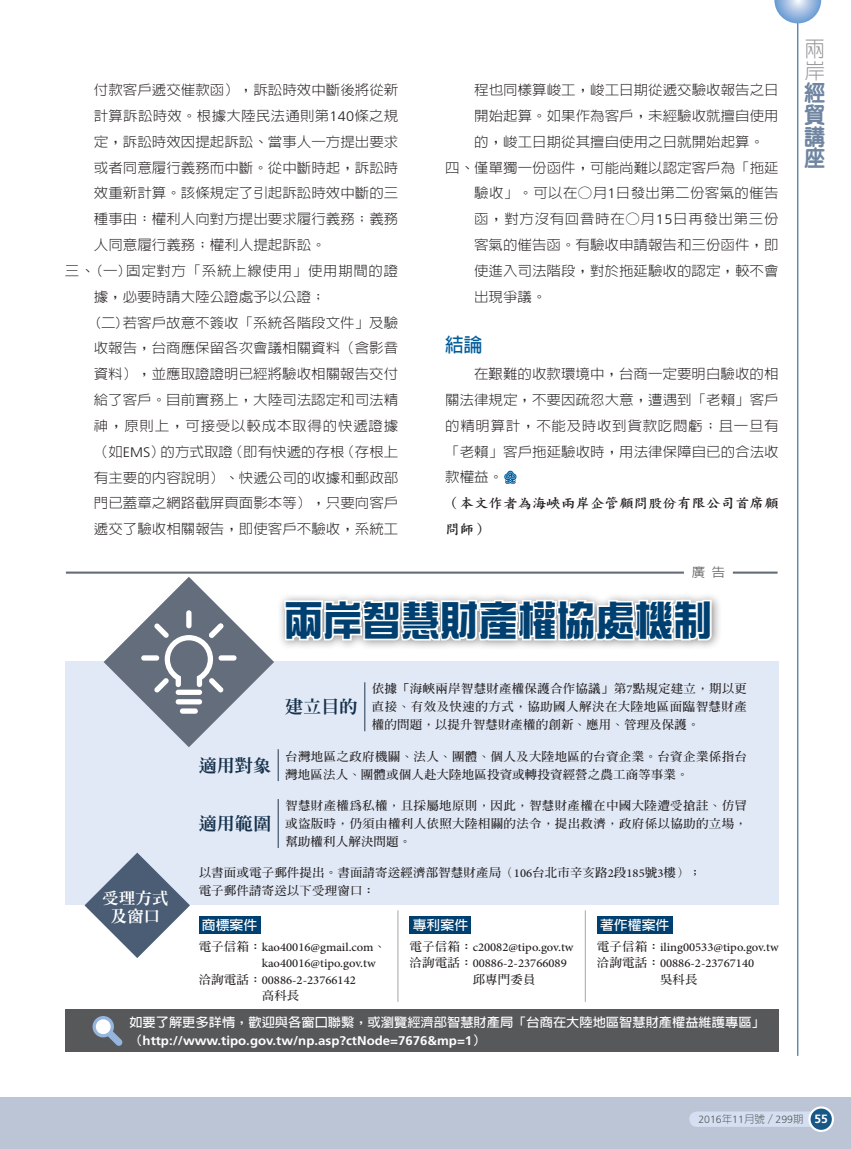
<style>
.page{position:relative;width:851px;height:1149px;background:#fff}
.page>*{position:absolute;margin:0;border:0;box-sizing:border-box;transform-origin:0 0}
.t1{font:900 39px "AR Xin Yi B5";letter-spacing:.05em;color:#004071;scale:.95 1}
.t2{font:800 21.75px/21.8px "AR Yuan B5";color:#6f85a1;text-align:justify;scale:.95 1}
.t3{font:300 21.75px/21.8px "AR Hei B5";color:#939598;scale:.95 1}
.t4{font:700 19.5px "AR Hei B5";color:#005d9c;scale:.95 1}
.t5{font:800 17.25px "AR Ming B5";color:#15304b;scale:1.05 1}
.t6{font:800 15.75px/18.8px "AR Ming B5";color:#fff;text-align:center;scale:1.05 1}
.t7{font:300 13.8px/25.8px "AR Hei B5";color:#231f20;text-align:justify;scale:1.05 1}
.t8{font:300 13.8px "AR Hei B5";letter-spacing:.045em;color:#231f20;scale:1.05 1}
.t9{font:13.8px/25.8px "DF Kai Shu Std W7";color:#231f20;scale:1.05 1}
.t10{font:300 13.8px "AR Hei B5";letter-spacing:.02em;color:#231f20;scale:1.05 1}
.t11{font:300 13.8px "AR Hei B5";letter-spacing:.055em;color:#231f20;scale:1.05 1}
.t12{font:700 13.2px "AR Hei B5";color:#fff;scale:1.05 1}
.t13{font:500 12.75px "AR Hei B5";color:#636366;scale:1.05 1}
.t14{font:700 12.6px "AR Hei B5";color:#fff;scale:1.05 1}
.t15{font:700 12.6px "Frutiger";color:#fff;scale:1.05 1}
.t16{font:700 12px/18px "AR Ming B5";color:#231f20;scale:1.05 1}
.t17{font:500 12px/16.5px "Minion Pro";color:#231f20;scale:1.05 1}
.t18{font:300 10.5px "Frutiger";color:#57585a}
.s1{font-family:"Frutiger"}
.s2{font-family:"AR New Hei B5"}
.s3{font-family:"Minion Pro";font-weight:500}
.s4{font-family:"AR Ming B5";font-weight:700}
.s5{font-family:"AR Hei B5"}
.s6{font-weight:700;font-size:12px;color:#fff}
</style>
<div class="page">
<div style="left:0;top:1097px;width:850px;height:51px;background:#bcc5d6"></div>
<div style="left:689px;top:1111px;width:132px;height:15px;background:#d4e0f1;border-radius:8px"></div>
<div style="left:809px;top:1107px;width:23px;height:23px;background:#175887;border-radius:50%"></div>
<div style="left:808px;top:1106px;width:25px;height:25px;border:2px solid #fff;border-radius:50%"></div>
<hr style="left:797px;top:0;width:1px;height:1055px;background:#175887">
<svg style="left:774px;top:0;width:47px;height:23px"></svg>
<svg style="left:504px;top:470px;width:12px;height:13px"></svg>
<div style="left:65px;top:661px;width:713px;height:244px;background:#e1e9f6"></div>
<svg style="left:104px;top:577px;width:170px;height:170px"></svg>
<div style="left:276px;top:591px;width:503px;height:82px;background:#231f20;opacity:.5"></div>
<svg style="left:282px;top:598px;width:431px;height:134px"></svg>
<svg style="left:84px;top:852px;width:106px;height:105px"></svg>
<hr style="left:397px;top:910px;width:1px;height:91px;background:#a4a6ab">
<hr style="left:584px;top:910px;width:1px;height:91px;background:#a4a6ab">
<div style="left:199px;top:915px;width:61px;height:17px;background:#004071"></div>
<div style="left:409px;top:915px;width:62px;height:17px;background:#004071"></div>
<div style="left:597px;top:915px;width:75px;height:17px;background:#004071"></div>
<hr style="left:277px;top:798px;width:2px;height:49px;background:#4a5d75">
<hr style="left:364px;top:682px;width:1px;height:49px;background:#4a5d75">
<hr style="left:277px;top:749px;width:2px;height:31px;background:#4a5d75">
<div style="left:65px;top:1009px;width:713px;height:42px;background:#57585a"></div>
<svg style="left:92px;top:1016px;width:31px;height:29px"></svg>
<hr style="left:66px;top:571px;width:617px;height:2px;background:#646d7c">
<hr style="left:732px;top:571px;width:45px;height:2px;background:#646d7c">
<p class="t7" style="left:94px;top:77px;width:291px">付款客戶遞交催款函），訴訟時效中斷後將從新</p>
<p class="t7" style="left:94px;top:103px;width:291px">計算訴訟時效。根據大陸民法通則第<span class="s1">140</span>條之規</p>
<p class="t7" style="left:94px;top:129px;width:291px">定，訴訟時效因提起訴訟、當事人一方提出要求</p>
<p class="t7" style="left:94px;top:154px;width:291px">或者同意履行義務而中斷。從中斷時起，訴訟時</p>
<p class="t7" style="left:94px;top:180px;width:291px">效重新計算。該條規定了引起訴訟時效中斷的三</p>
<p class="t7" style="left:94px;top:206px;width:291px">種事由：權利人向對方提出要求履行義務；義務</p>
<p class="t7" style="left:94px;top:232px;width:222px">人同意履行義務；權利人提起訴訟。</p>
<p class="t8" style="left:65px;top:264px;width:319px">三、<span class="s2">(一)</span>固定對方「系統上線使用」使用期間的證</p>
<p class="t7" style="left:94px;top:283px;width:222px">據，必要時請大陸公證處予以公證；</p>
<p class="t7" style="left:94px;top:309px;width:291px"><span class="s2">(二)</span>若客戶故意不簽收「系統各階段文件」及驗</p>
<p class="t7" style="left:94px;top:335px;width:291px">收報告，台商應保留各次會議相關資料（含影音</p>
<p class="t7" style="left:94px;top:361px;width:291px">資料），並應取證證明已經將驗收相關報告交付</p>
<p class="t7" style="left:94px;top:387px;width:291px">給了客戶。目前實務上，大陸司法認定和司法精</p>
<p class="t11" style="left:94px;top:418px;width:291px">神，原則上，可接受以較成本取得的快遞證據</p>
<p class="t7" style="left:94px;top:438px;width:291px">（如<span class="s1">EMS</span>）的方式取證（即有快遞的存根（存根上</p>
<p class="t7" style="left:94px;top:464px;width:291px">有主要的內容說明）、快遞公司的收據和郵政部</p>
<p class="t7" style="left:94px;top:490px;width:291px">門已蓋章之網路截屏頁面影本等），只要向客戶</p>
<p class="t7" style="left:94px;top:516px;width:291px">遞交了驗收相關報告，即使客戶不驗收，系統工</p>
<p class="t7" style="left:474px;top:77px;width:291px">程也同樣算峻工，峻工日期從遞交驗收報告之日</p>
<p class="t7" style="left:474px;top:103px;width:291px">開始起算。如果作為客戶，未經驗收就擅自使用</p>
<p class="t7" style="left:474px;top:129px;width:278px">的，峻工日期從其擅自使用之日就開始起算。</p>
<p class="t7" style="left:445px;top:154px;width:319px">四、僅單獨一份函件，可能尚難以認定客戶為「拖延</p>
<p class="t10" style="left:474px;top:186px;width:291px">驗收」。可以在○月<span class="s1">1</span>日發出第二份客氣的催告</p>
<p class="t8" style="left:474px;top:212px;width:291px">函，對方沒有回音時在○月<span class="s1">15</span>日再發出第三份</p>
<p class="t7" style="left:474px;top:232px;width:291px">客氣的催告函。有驗收申請報告和三份函件，即</p>
<p class="t7" style="left:474px;top:258px;width:291px">使進入司法階段，對於拖延驗收的認定，較不會</p>
<p class="t7" style="left:474px;top:283px;width:71px">出現爭議。</p>
<h3 class="t4" style="left:445px;top:335px;width:41px">結論</h3>
<p class="t7" style="left:445px;top:361px;width:319px;text-indent:29px">在艱難的收款環境中，台商一定要明白驗收的相關法律規定，不要因疏忽大意，遭遇到「老賴」客戶的精明算計，不能及時收到貨款吃悶虧；且一旦有「老賴」客戶拖延驗收時，用法律保障自已的合法收款權益。</p>
<p class="t9" style="left:445px;top:490px;width:319px">（本文作者為海峽兩岸企管顧問股份有限公司首席顧問師）</p>
<p class="t13" style="left:691px;top:565px;width:33px">廣 告</p>
<h1 class="t1" style="left:285px;top:600px;width:450px">兩岸智慧財產權協處機制</h1>
<p class="t16" style="left:372px;top:679px;width:359px;text-align:justify">依據「海峽兩岸智慧財產權保護合作協議」第<span class="s3">7</span>點規定建立，期以更直接、有效及快速的方式，協助國人解決在大陸地區面臨智慧財產權的問題，以提升智慧財產權的創新、應用、管理及保護。</p>
<p class="t5" style="left:285px;top:698px;width:71px">建立目的</p>
<p class="t16" style="left:199px;top:746px;width:523px;text-indent:86px">台灣地區之政府機關、法人、團體、個人及大陸地區的台資企業。台資企業係指台<sup>適用對象</sup> 灣地區法人、團體或個人赴大陸地區投資或轉投資經營之農工商等事業。</p>
<p class="t6" style="left:102px;top:887px;width:64px">受理方式及窗口</p>
<p class="t5" style="left:199px;top:814px;width:70px">適用範圍</p>
<p class="t16" style="left:285px;top:796px;width:441px;text-align:justify">智慧財產權為私權，且採屬地原則，因此，智慧財產權在中國大陸遭受搶註、仿冒或盜版時，仍須由權利人依照大陸相關的法令，提出救濟，政府係以協助的立場，幫助權利人解決問題。</p>
<p class="t16" style="left:199px;top:863px;width:480px">以書面或電子郵件提出。書面請寄送經濟部智慧財產局（<span class="s3">106</span>台北市辛亥路<span class="s3">2</span>段<span class="s3">185</span>號<span class="s3">3</span>樓）；電子郵件請寄送以下受理窗口：</p>
<p class="t12" style="left:202px;top:917px;width:54px">商標案件</p>
<p class="t17" style="left:199px;top:938px;width:180px"><span class="s4">電子信箱：</span>kao40016@gmail.com<span class="s4">、</span></p>
<p class="t17" style="left:262px;top:954px;width:110px">kao40016@tipo.gov.tw</p>
<p class="t17" style="left:199px;top:971px;width:151px"><span class="s4">洽詢電話：</span>00886-2-23766142</p>
<p class="t16" style="left:262px;top:986px;width:37px">高科長</p>
<p class="t12" style="left:412px;top:917px;width:54px">專利案件</p>
<p class="t17" style="left:409px;top:938px;width:158px"><span class="s4">電子信箱：</span>c20082@tipo.gov.tw<span class="s4">洽詢電話：</span>00886-2-23766089</p>
<p class="t16" style="left:472px;top:969px;width:61px">邱專門委員</p>
<p class="t12" style="left:600px;top:917px;width:67px">著作權案件</p>
<p class="t17" style="left:597px;top:938px;width:174px"><span class="s4">電子信箱：</span>iling00533@tipo.gov.tw<span class="s4">洽詢電話：</span>00886-2-23767140</p>
<p class="t16" style="left:660px;top:969px;width:37px">吳科長</p>
<p class="t14" style="left:129px;top:1015px;width:606px">如要了解更多詳情，歡迎與各窗口聯繫，或瀏覽經濟部智慧財產局「台商在大陸地區智慧財產權益維護專區」</p>
<p class="t15" style="left:129px;top:1032px;width:341px"><span class="s5">（</span>http://www.tipo.gov.tw/np.asp?ctNode=7676&amp;mp=1<span class="s5">）</span></p>
<h2 class="t3" style="left:804px;top:38px;width:22px">兩岸</h2>
<h2 class="t2" style="left:804px;top:82px;width:23px">經貿講座</h2>
<p class="t18" style="left:698px;top:1113px;width:131px">2016<span class="s5">年</span>11<span class="s5">月號／</span>299<span class="s5">期</span> <span class="s6">55</span></p>
</div>
